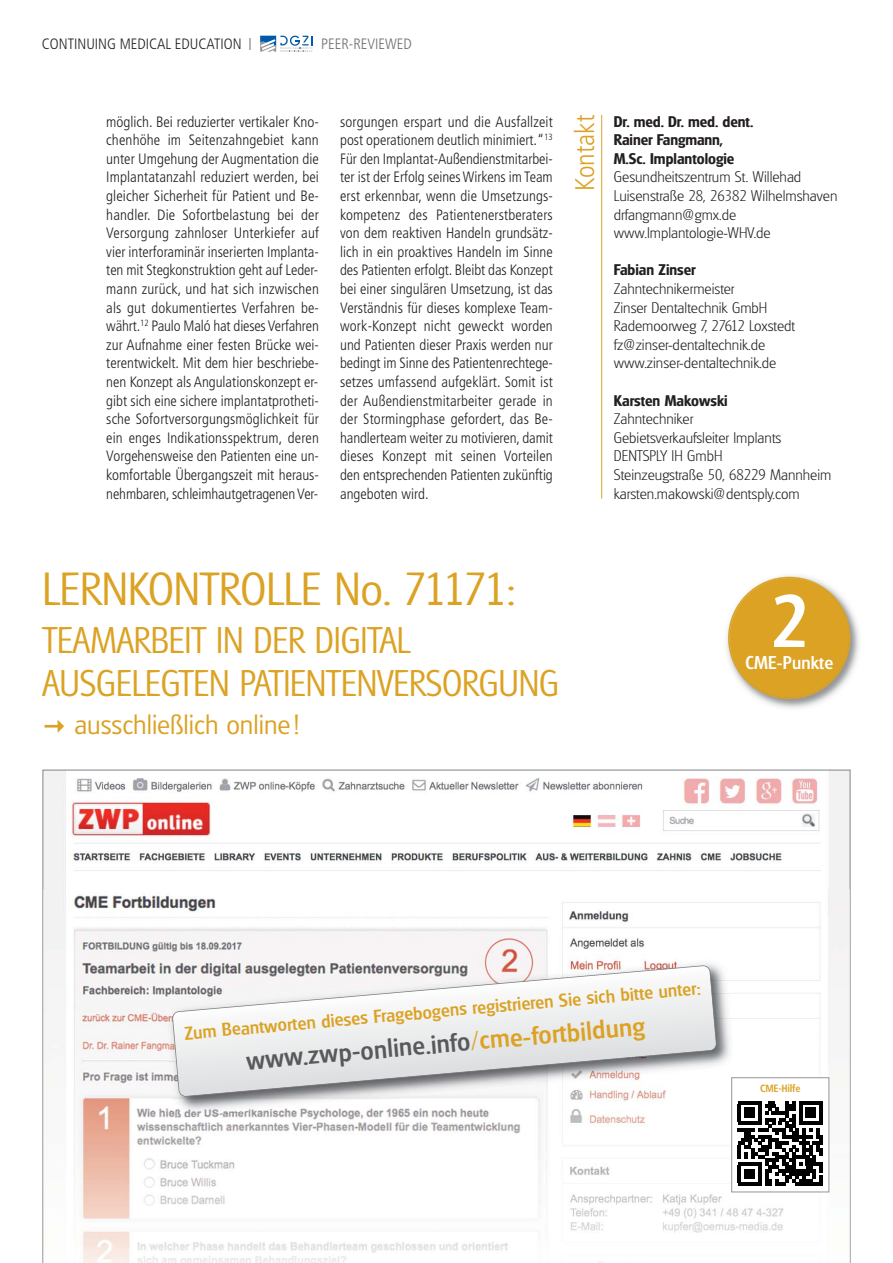
<style>
.page{position:relative;width:893px;height:1263px;background:#fff}
.page>*{position:absolute;margin:0;border:0;box-sizing:border-box;transform-origin:0 0}
.t1{font:500 72px "Glasgow";color:#fff}
.t2{font:300 45px "Glasgow";color:#dba223}
.t3{font:300 36px/43.2px "Glasgow";letter-spacing:-.005em;color:#dba223}
.t4{font:300 27px "Glasgow";color:#dba223}
.t5{font:300 condensed 27px "Frutiger";color:#dba223}
.t6{font:500 25.5px "Glasgow";color:#58595b}
.t7{font:500 18px "Glasgow";color:#dba223}
.t8{font:500 18px "Glasgow";letter-spacing:.01em;color:#fff}
.t9{font:300 condensed 15px/18.6px "Frutiger";letter-spacing:-.005em;color:#231f20;text-align:justify}
.t10{font:200 15px/18.6px "Glasgow";color:#231f20}
.t11{font:600 15px/18.6px "Glasgow";color:#231f20}
.t12{font:300 condensed 15px "Frutiger";color:#6d6e70}
.t13{font:700 condensed 10.5px "Frutiger";letter-spacing:-.02em;color:#dba223}
.s1{font-size:12px}
.s2{color:#dba223}
</style>
<div class="page">
<svg style="left:260px;top:36px;width:53px;height:16px"></svg>
<hr style="left:601px;top:115px;width:1px;height:384px;background:#dba223">
<svg style="left:43px;top:770px;width:807px;height:119px"></svg>
<img style="left:43px;top:889px;width:807px;height:374px">
<img style="left:726px;top:575px;width:133px;height:133px">
<svg style="left:728px;top:577px;width:122px;height:122px;background:#ddb14d"></svg>
<img style="left:164px;top:957px;width:573px;height:161px">
<svg style="left:172px;top:965px;width:545px;height:132px"></svg>
<div style="left:732px;top:1078px;width:97px;height:114px;background:#fff"></div>
<div style="left:731px;top:1077px;width:98px;height:115px;border:1px solid #939598"></div>
<svg style="left:738px;top:1101px;width:85px;height:85px"></svg>
<hr style="left:775px;top:1182px;width:10px;height:4px;background:#000">
<hr style="left:796px;top:1182px;width:27px;height:4px;background:#000">
<p class="t9" style="left:42px;top:36px;width:211px">CONTINUING MEDICAL EDUCATION <span class="s1">|</span></p>
<p class="t12" style="left:321px;top:38px;width:92px">PEER-REVIEWED</p>
<p class="t9" style="left:106px;top:113px;width:214px">möglich. Bei reduzierter vertikaler Kno&shy;chenhöhe im Seitenzahngebiet kann unter Umgehung der Augmentation die Implantatanzahl reduziert werden, bei gleicher Sicherheit für Patient und Be&shy;handler. Die Sofortbelastung bei der Versorgung zahnloser Unterkiefer auf vier interforaminär inserierten Implanta&shy;ten mit Stegkonstruktion geht auf Leder&shy;mann zurück, und hat sich inzwischen als gut dokumentiertes Verfahren be&shy;währt.<sup>12</sup> Paulo Maló hat dieses Verfahren zur Aufnahme einer festen Brücke wei&shy;terentwickelt. Mit dem hier beschriebe&shy;nen Konzept als Angulationskonzept er&shy;gibt sich eine sichere implantatprotheti&shy;sche Sofortversorgungsmöglichkeit für ein enges Indikationsspektrum, deren Vorgehensweise den Patienten eine un&shy;komfortable Übergangszeit mit heraus&shy;nehmbaren, schleimhautgetragenen Ver-</p>
<p class="t9" style="left:340px;top:113px;width:214px">sorgungen erspart und die Ausfallzeit post operationem deutlich minimiert.“<sup>13<br></sup>Für den Implantat-Außendienstmitarbei&shy;ter ist der Erfolg seines Wirkens im Team erst erkennbar, wenn die Umsetzungs&shy;kompetenz des Patientenerstberaters von dem reaktiven Handeln grundsätz&shy;lich in ein proaktives Handeln im Sinne des Patienten erfolgt. Bleibt das Konzept bei einer singulären Umsetzung, ist das Verständnis für dieses komplexe Team&shy;work-Konzept nicht geweckt worden und Patienten dieser Praxis werden nur bedingt im Sinne des Patientenrechtege&shy;setzes umfassend aufgeklärt. Somit ist der Außendienstmitarbeiter gerade in der Stormingphase gefordert, das Be&shy;handlerteam weiter zu motivieren, damit dieses Konzept mit seinen Vorteilen den entsprechenden Patienten zukünftig angeboten wird.</p>
<p class="t11" style="left:614px;top:113px;width:141px">Dr. med. Dr. med. dent.<br>Rainer Fangmann,<br>M.Sc. Implantologie</p>
<h3 class="t5" style="left:574px;top:191px;width:77px;rotate:-90deg">Kontakt</h3>
<p class="t10" style="left:614px;top:170px;width:225px">Gesundheitszentrum St. Willehad<br>Luisenstraße 28, 26382 Wilhelmshaven drfangmann@gmx.de www.Implantologie-WHV.de</p>
<p class="t11" style="left:614px;top:262px;width:83px">Fabian Zinser</p>
<p class="t10" style="left:614px;top:281px;width:183px">Zahntechnikermeister<br>Zinser Dentaltechnik GmbH<br>Rademoorweg 7, 27612 Loxstedt fz@zinser-dentaltechnik.de www.zinser-dentaltechnik.de</p>
<p class="t11" style="left:614px;top:392px;width:115px">Karsten Makowski</p>
<p class="t10" style="left:614px;top:411px;width:219px">Zahntechniker<br>Gebietsverkaufsleiter Implants<br>DENTSPLY IH GmbH<br>Steinzeugstraße 50, 68229 Mannheim karsten.makowski@dentsply.com</p>
<h2 class="t2" style="left:43px;top:573px;width:475px">LERNKONTROLLE No. 71171:</h2>
<h3 class="t3" style="left:43px;top:622px;width:518px">TEAMARBEIT IN DER DIGITAL<br>AUSGELEGTEN PATIENTENVERSORGUNG</h3>
<h3 class="t4" style="left:74px;top:715px;width:227px">ausschließlich online!</h3>
<h1 class="t1" style="left:770px;top:594px;width:40px">2</h1>
<p class="t8" style="left:745px;top:656px;width:89px">CME-Punkte</p>
<p class="t7" style="left:184px;top:1026px;width:520px;rotate:-5deg">Zum Beantworten dieses Fragebogens registrieren Sie sich bitte unter:</p>
<h3 class="t6" style="left:246px;top:1051px;width:401px;rotate:-5deg">www.zwp-online.info<span class="s2">/cme-fortbildung</span></h3>
<p class="t13" style="left:760px;top:1083px;width:42px">CME-Hilfe</p>
</div>
